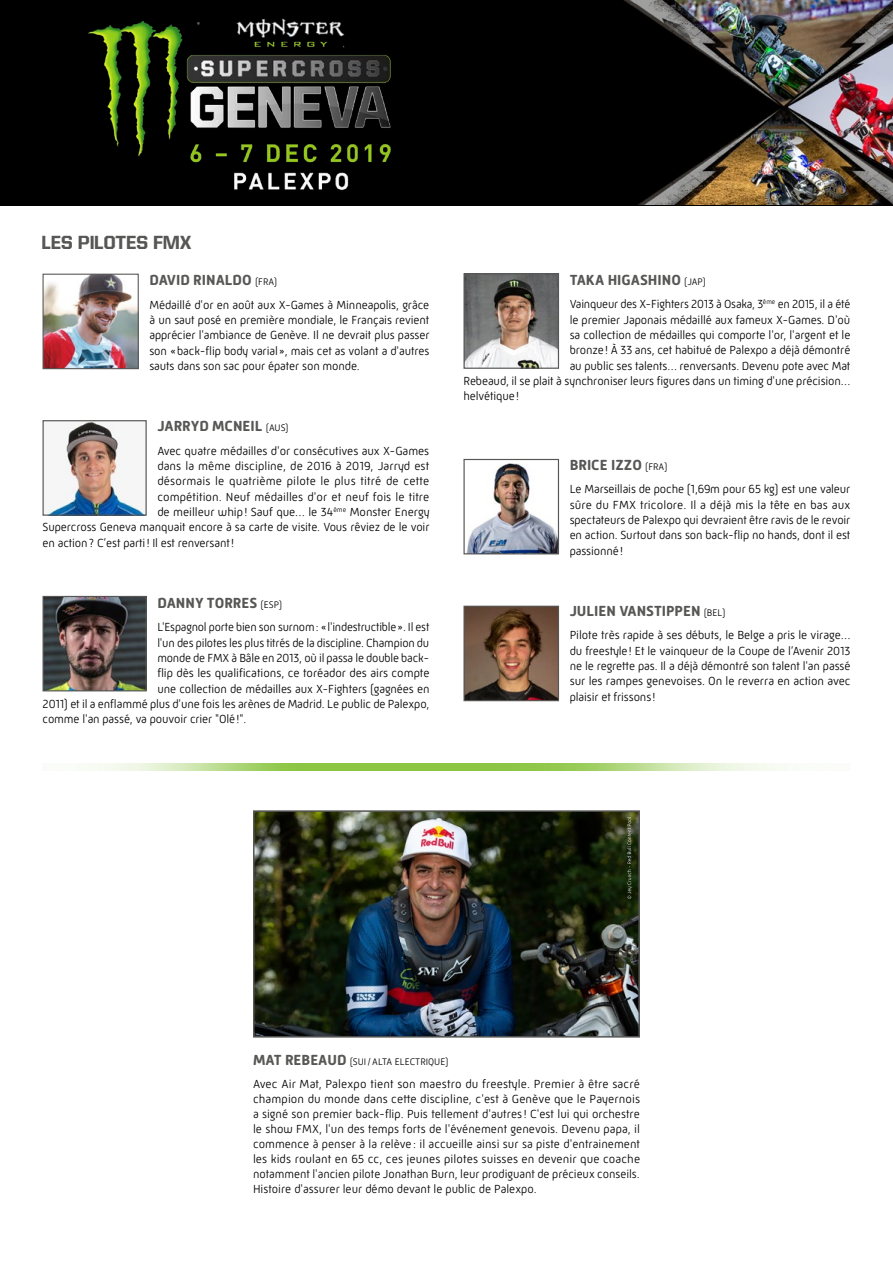
<style>
.page{position:relative;width:893px;height:1263px;background:#fff}
.page>*{position:absolute;margin:0;border:0;box-sizing:border-box;transform-origin:0 0}
.t1{font:18px "Allstar 4";color:#575756}
.t2{font:700 15px "Mic 32 New Rounded";color:#575756}
.t3{font:300 12px/15.3px "Mic 32 New Rounded";letter-spacing:-.01em;color:#000;text-align:justify}
.t4{font:300 12px "Mic 32 New Rounded";letter-spacing:.01em;color:#000}
.t5{font:300 9.75px "Mic 32 New Rounded";color:#000}
.s1{font-weight:300;font-size:9.75px;color:#000}
.s2{font-weight:700;font-size:15px;color:#575756}
</style>
<div class="page">
<div style="left:0;top:0;width:893px;height:205px;background:#000"></div>
<img style="left:88px;top:18px;width:303px;height:173px">
<img style="left:624px;top:0;width:269px;height:204px">
<img style="left:89px;top:763px;width:699px;height:7px">
<img style="left:45px;top:276px;width:92px;height:91px">
<div style="left:43px;top:274px;width:96px;height:95px;border:1px solid #575756"></div>
<img style="left:45px;top:422px;width:100px;height:92px">
<div style="left:43px;top:420px;width:104px;height:96px;border:1px solid #575756"></div>
<img style="left:45px;top:598px;width:100px;height:91px">
<div style="left:43px;top:596px;width:104px;height:95px;border:1px solid #575756"></div>
<img style="left:466px;top:463px;width:91px;height:89px">
<div style="left:463px;top:459px;width:96px;height:95px;border:1px solid #575756"></div>
<img style="left:465px;top:275px;width:92px;height:92px">
<div style="left:463px;top:273px;width:96px;height:96px;border:1px solid #575756"></div>
<img style="left:465px;top:608px;width:92px;height:91px">
<div style="left:463px;top:606px;width:96px;height:95px;border:1px solid #575756"></div>
<img style="left:256px;top:813px;width:381px;height:221px">
<div style="left:253px;top:810px;width:387px;height:227px;border:2px solid #575756"></div>
<svg style="left:627px;top:817px;width:5px;height:82px"></svg>
<h1 class="t1" style="left:43px;top:234px;width:151px">LES PILOTES FMX</h1>
<p class="t2" style="left:149px;top:271px;width:129px">DAVID RINALDO <span class="s1">(FRA)</span></p>
<p class="t3" style="left:149px;top:297px;width:282px">Médaillé d'or en août aux X-Games à Minneapolis, grâce à un saut posé en première mondiale, le Français revient apprécier l'ambiance de Genève. Il ne devrait plus passer son «back-flip body varial», mais cet as volant a d'autres sauts dans son sac pour épater son monde.</p>
<p class="t2" style="left:157px;top:417px;width:133px">JARRYD MCNEIL <span class="s1">(AUS)</span></p>
<p class="t3" style="left:157px;top:443px;width:273px">Avec quatre médailles d'or consécutives aux X-Games</p>
<p class="t3" style="left:157px;top:458px;width:273px">dans la même discipline, de 2016 à 2019, Jarryd est</p>
<p class="t4" style="left:157px;top:474px;width:273px">désormais le quatrième pilote le plus titré de cette</p>
<p class="t3" style="left:157px;top:489px;width:274px">compétition. Neuf médailles d'or et neuf fois le titre</p>
<p class="t3" style="left:157px;top:504px;width:274px">de meilleur whip! Sauf que… le 34<sup>ème</sup> Monster Energy</p>
<p class="t3" style="left:43px;top:519px;width:388px">Supercross Geneva manquait encore à sa carte de visite. Vous rêviez de le voir</p>
<p class="t3" style="left:43px;top:535px;width:193px">en action? C’est parti! Il est renversant!</p>
<p class="t2" style="left:157px;top:594px;width:126px">DANNY TORRES <span class="s1">(ESP)</span></p>
<p class="t3" style="left:157px;top:619px;width:274px">L'Espagnol porte bien son surnom: «l'indestructible». Il est</p>
<p class="t3" style="left:157px;top:635px;width:273px">l'un des pilotes les plus titrés de la discipline. Champion du</p>
<p class="t3" style="left:157px;top:650px;width:273px">monde de FMX à Bâle en 2013, où il passa le double back-</p>
<p class="t3" style="left:157px;top:665px;width:274px">flip dès les qualifications, ce toréador des airs compte</p>
<p class="t3" style="left:157px;top:681px;width:274px">une collection de médailles aux X-Fighters (gagnées en</p>
<p class="t3" style="left:43px;top:696px;width:389px">2011) et il a enflammé plus d'une fois les arènes de Madrid. Le public de Palexpo,</p>
<p class="t3" style="left:43px;top:711px;width:205px">comme l'an passé, va pouvoir crier "Olé!".</p>
<p class="t2" style="left:570px;top:271px;width:138px">TAKA HIGASHINO <span class="s1">(JAP)</span></p>
<p class="t3" style="left:570px;top:297px;width:282px">Vainqueur des X-Fighters 2013 à Osaka, 3<sup>ème</sup> en 2015, il a été</p>
<p class="t3" style="left:570px;top:312px;width:282px">le premier Japonais médaillé aux fameux X-Games. D'où</p>
<p class="t3" style="left:570px;top:327px;width:282px">sa collection de médailles qui comporte l'or, l'argent et le</p>
<p class="t3" style="left:570px;top:343px;width:282px">bronze! À 33 ans, cet habitué de Palexpo a déjà démontré</p>
<p class="t3" style="left:570px;top:358px;width:282px">au public ses talents… renversants. Devenu pote avec Mat</p>
<p class="t3" style="left:463px;top:373px;width:388px">Rebeaud, il se plait à synchroniser leurs figures dans un timing d'une précision…</p>
<p class="t3" style="left:463px;top:388px;width:57px">helvétique!</p>
<p class="t2" style="left:570px;top:456px;width:99px">BRICE IZZO <span class="s1">(FRA)</span></p>
<p class="t3" style="left:570px;top:482px;width:282px">Le Marseillais de poche (1,69m pour 65 kg) est une valeur sûre du FMX tricolore. Il a déjà mis la tête en bas aux spectateurs de Palexpo qui devraient être ravis de le revoir en action. Surtout dans son back-flip no hands, dont il est passionné!</p>
<p class="t2" style="left:570px;top:602px;width:157px">JULIEN VANSTIPPEN <span class="s1">(BEL)</span></p>
<p class="t3" style="left:570px;top:628px;width:282px">Pilote très rapide à ses débuts, le Belge a pris le virage… du freestyle! Et le vainqueur de la Coupe de l’Avenir 2013 ne le regrette pas. Il a déjà démontré son talent l'an passé sur les rampes genevoises. On le reverra en action avec plaisir et frissons !</p>
<p class="t5" style="left:253px;top:1056px;width:197px"><span class="s2">MAT REBEAUD</span> (SUI/ALTA ELECTRIQUE)</p>
<p class="t3" style="left:253px;top:1077px;width:389px">Avec Air Mat, Palexpo tient son maestro du freestyle. Premier à être sacré champion du monde dans cette discipline, c'est à Genève que le Payernois a signé son premier back-flip. Puis tellement d'autres ! C'est lui qui orchestre le show FMX, l'un des temps forts de l'événement genevois. Devenu papa, il commence à penser à la relève: il accueille ainsi sur sa piste d'entrainement les kids roulant en 65 cc, ces jeunes pilotes suisses en devenir que coache notamment l'ancien pilote Jonathan Burn, leur prodiguant de précieux conseils.<br>Histoire d'assurer leur démo devant le public de Palexpo.</p>
</div>
